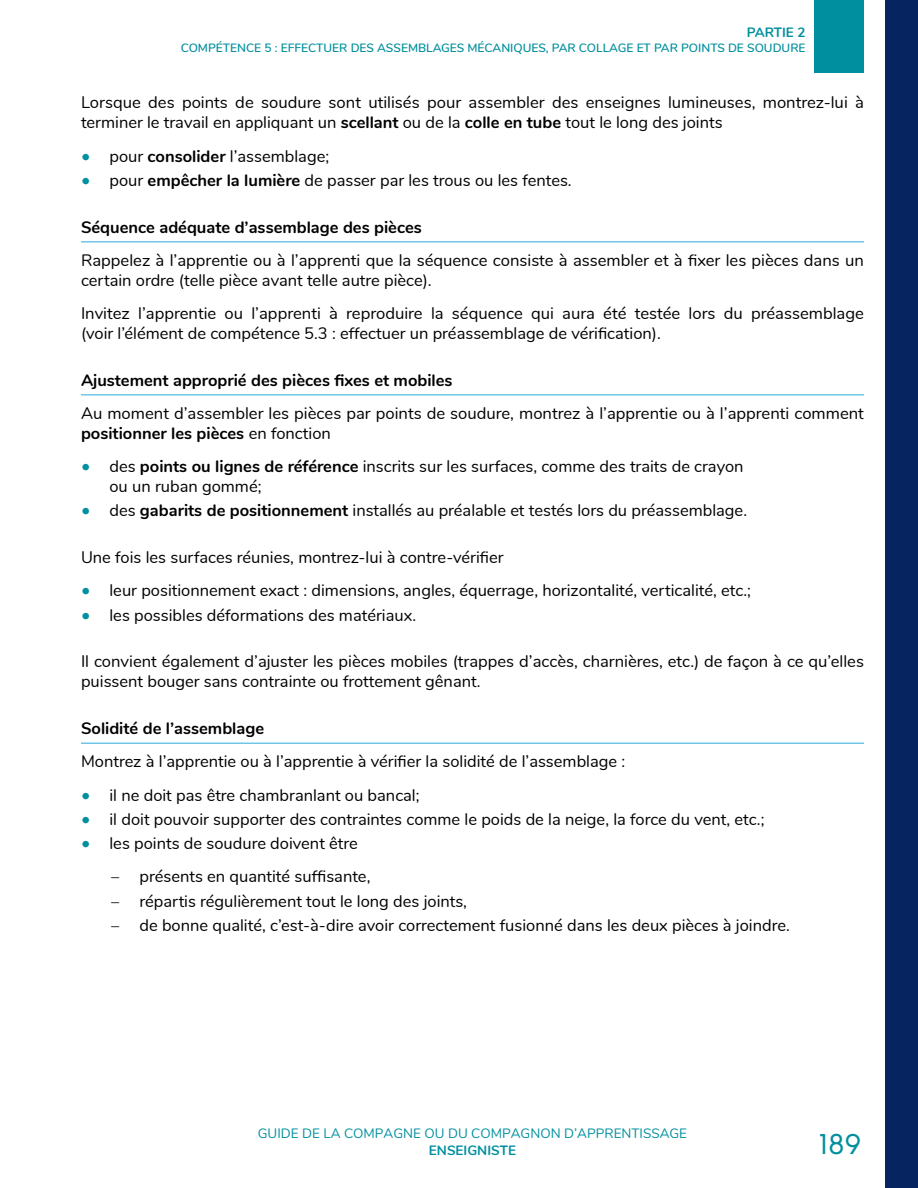
<style>
.page{position:relative;width:918px;height:1188px;background:#fff}
.page>*{position:absolute;margin:0;border:0;box-sizing:border-box;transform-origin:0 0}
.t1{font:28.5px "Solomon Sans Normal";color:#008f9e}
.t2{font:16.5px/19.8px "Nunito";color:#000}
.t3{font:700 16.5px "Nunito";color:#000}
.t4{font:13.5px "Nunito";color:#008f9e}
.t5{font:700 13.5px "Nunito";color:#008f9e}
.t6{font:600 12px "Nunito";color:#008f9e}
.s1{font-weight:700}
.s2{font-size:18px;color:#008f9e}
</style>
<div class="page">
<div style="left:815px;top:0;width:49px;height:73px;background:#008f9e"></div>
<div style="left:885px;top:0;width:33px;height:1188px;background:#052460"></div>
<hr style="left:81px;top:242px;width:783px;height:1px;background:#28aae1">
<hr style="left:81px;top:395px;width:783px;height:1px;background:#28aae1">
<hr style="left:81px;top:743px;width:783px;height:1px;background:#28aae1">
<p class="t5" style="left:747px;top:23px;width:60px">Partie 2</p>
<p class="t6" style="left:181px;top:39px;width:626px">COMPÉTENCE 5 : EFFECTUER DES ASSEMBLAGES MÉCANI QUES, PAR COLLAGE ET PAR POI NTS DE SOUDURE</p>
<p class="t2" style="left:81px;top:92px;width:785px">Lorsque des points de soudure sont utilisés pour assembler des enseignes lumineuses, montrez-lui à terminer le travail en appliquant un <span class="s1">scellant</span> ou de la <span class="s1">colle en tube</span> tout le long des joints</p>
<p class="t2" style="left:81px;top:145px;width:250px"><span class="s2">•</span> pour <span class="s1">consolider</span> l’assemblage;</p>
<p class="t2" style="left:81px;top:169px;width:492px"><span class="s2">•</span> pour <span class="s1">empêcher la lumière</span> de passer par les trous ou les fentes.</p>
<h5 class="t3" style="left:81px;top:215px;width:342px">Séquence adéquate d’assemblage des pièces</h5>
<p class="t2" style="left:81px;top:249px;width:785px">Rappelez à l’apprentie ou à l’apprenti que la séquence consiste à assembler et à fixer les pièces dans un certain ordre (telle pièce avant telle autre pièce).</p>
<p class="t2" style="left:81px;top:303px;width:785px">Invitez l’apprentie ou l’apprenti à reproduire la séquence qui aura été testée lors du préassemblage (voir l’élément de compétence 5.3 : effectuer un préassemblage de vérification).</p>
<h5 class="t3" style="left:81px;top:368px;width:373px">Ajustement approprié des pièces fixes et mobiles</h5>
<p class="t2" style="left:81px;top:402px;width:784px">Au moment d’assembler les pièces par points de soudure, montrez à l’apprentie ou à l’apprenti comment <span class="s1">positionner les pièces</span> en fonction</p>
<p class="t2" style="left:110px;top:456px;width:636px;text-indent:-28px"><span class="s2">•</span> des <span class="s1">points ou lignes de référence</span> inscrits sur les surfaces, comme des traits de crayon ou un ruban gommé;</p>
<p class="t2" style="left:81px;top:500px;width:668px"><span class="s2">•</span> des <span class="s1">gabarits de positionnement</span> installés au préalable et testés lors du préassemblage.</p>
<p class="t2" style="left:81px;top:546px;width:424px">Une fois les surfaces réunies, montrez-lui à contre-vérifier</p>
<p class="t2" style="left:81px;top:580px;width:672px"><span class="s2">•</span> leur positionnement exact : dimensions, angles, équerrage, horizontalité, verticalité, etc.;</p>
<p class="t2" style="left:81px;top:604px;width:337px"><span class="s2">•</span> les possibles déformations des matériaux.</p>
<p class="t2" style="left:81px;top:651px;width:785px">Il convient également d’ajuster les pièces mobiles (trappes d’accès, charnières, etc.) de façon à ce qu’elles puissent bouger sans contrainte ou frottement gênant.</p>
<h5 class="t3" style="left:81px;top:716px;width:185px">Solidité de l’assemblage</h5>
<p class="t2" style="left:81px;top:751px;width:546px">Montrez à l’apprentie ou à l’apprentie à vérifier la solidité de l’assemblage :</p>
<p class="t2" style="left:81px;top:784px;width:340px"><span class="s2">•</span> il ne doit pas être chambranlant ou bancal;</p>
<p class="t2" style="left:81px;top:808px;width:685px"><span class="s2">•</span> il doit pouvoir supporter des contraintes comme le poids de la neige, la force du vent, etc.;</p>
<p class="t2" style="left:81px;top:833px;width:278px"><span class="s2">•</span> les points de soudure doivent être</p>
<p class="t2" style="left:111px;top:866px;width:261px">– présents en quantité suffisante,</p>
<p class="t2" style="left:111px;top:890px;width:358px">– répartis régulièrement tout le long des joints,</p>
<p class="t2" style="left:111px;top:915px;width:680px">– de bonne qualité, c’est-à-dire avoir correctement fusionné dans les deux pièces à joindre.</p>
<p class="t4" style="left:258px;top:1124px;width:431px">GUIDE DE LA COMPAGNE OU DU COMPAGNON D’APPRENTISSAGE</p>
<p class="t5" style="left:429px;top:1140px;width:89px">ENSEIGNISTE</p>
<h1 class="t1" style="left:819px;top:1128px;width:45px">189</h1>
</div>
